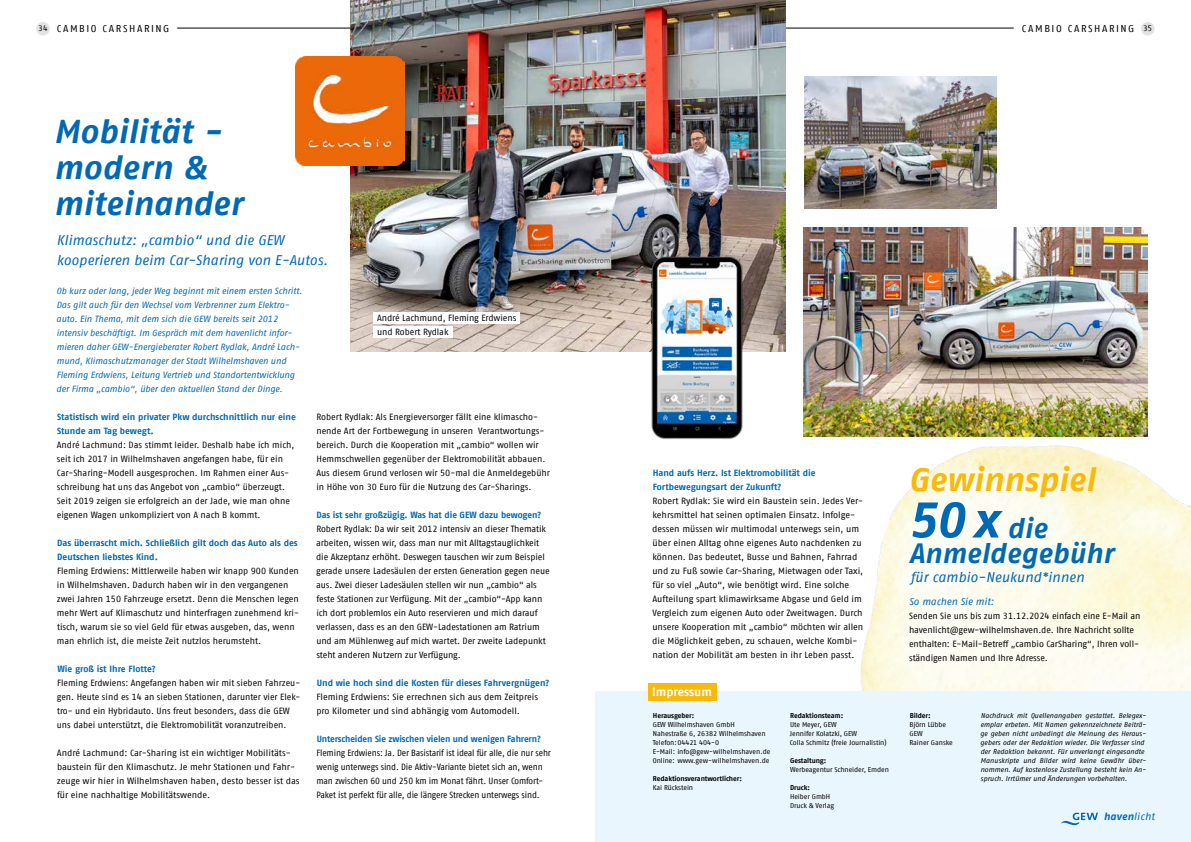
<style>
.page{position:relative;width:1191px;height:842px;background:#fff}
.page>*{position:absolute;margin:0;border:0;box-sizing:border-box;transform-origin:0 0}
.t1{font:italic 700 50px "Fago Offc";color:#0069b4}
.t2{font:italic 700 33px/36px "Fago Offc";letter-spacing:.005em;color:#0069b4}
.t3{font:italic 700 33px "Fago Offc";letter-spacing:.01em;color:#f8b909}
.t4{font:italic 700 27.9px "Fago Offc";letter-spacing:.005em;color:#0069b4}
.t5{font:italic 14px/20px "Fago Offc";letter-spacing:-.005em;color:#0069b4}
.t6{font:700 12px "Fago Offc";color:#fff}
.t7{font:italic 700 10.3px "Fago Offc";letter-spacing:.02em;color:#0069b4}
.t8{font:10px "Fago Offc";letter-spacing:.155em;color:#000}
.t9{font:italic 10px "Fago Offc";letter-spacing:-.005em;color:#0069b4}
.t10{font:9px/14px "Fago Offc";letter-spacing:-.005em;color:#000}
.t11{font:italic 9px/14px "Fago Offc";letter-spacing:-.01em;color:#0069b4}
.t12{font:700 9px/14px "Fago Offc";letter-spacing:-.005em;color:#0069b4}
.t13{font:9px/14px "Fago Offc";letter-spacing:-.005em;color:#000;scale:.93 1}
.t14{font:8px "Fago Offc";color:#000}
.t15{font:italic 7px/9px "Fago Offc";letter-spacing:-.005em;color:#000}
.t16{font:7px/9px "Fago Offc";letter-spacing:-.01em;color:#000}
.t17{font:700 7px "Fago Offc";letter-spacing:-.01em;color:#000}
.s1{font-size:8px}
.s2{font-style:normal}
.s3{font-weight:400}
</style>
<div class="page">
<img style="left:820px;top:396px;width:371px;height:296px">
<hr style="left:177px;top:28px;width:383px;height:1px;background:#000">
<hr style="left:631px;top:28px;width:382px;height:1px;background:#000">
<img style="left:350px;top:0;width:435px;height:351px">
<div style="left:596px;top:692px;width:595px;height:150px;background:#eaf6fe"></div>
<div style="left:648px;top:683px;width:68px;height:17px;background:#f8b909"></div>
<div style="left:1141px;top:22px;width:13px;height:14px;background:#e3e3e3;border-radius:50%"></div>
<svg style="left:1061px;top:812px;width:37px;height:13px"></svg>
<div style="left:36px;top:22px;width:14px;height:14px;background:#e3e3e3;border-radius:50%"></div>
<img style="left:803px;top:228px;width:344px;height:209px">
<div style="left:373px;top:312px;width:146px;height:12px;background:#fff"></div>
<div style="left:373px;top:327px;width:79px;height:11px;background:#fff"></div>
<img style="left:804px;top:77px;width:192px;height:132px">
<img style="left:295px;top:56px;width:110px;height:109px">
<img style="left:614px;top:244px;width:165px;height:195px">
<p class="t8" style="left:38px;top:23px;width:132px"><span class="s1">34</span> CAMBIO CARSHARING</p>
<p class="t8" style="left:1021px;top:23px;width:114px">CAMBIO CARSHARING</p>
<p class="t14" style="left:1143px;top:24px;width:11px">35</p>
<h2 class="t2" style="left:54px;top:113px;width:190px">Mobilität - modern <span class="s2">&amp; </span>miteinander</h2>
<h3 class="t5" style="left:56px;top:230px;width:273px">Klimaschutz: „cambio“ und die GEW kooperieren beim Car-Sharing von E-Autos.</h3>
<p class="t11" style="left:56px;top:284px;width:247px">Ob kurz oder lang, jeder Weg beginnt mit einem ersten Schritt.<br>Das gilt auch für den Wechsel vom Verbrenner zum Elektro&shy;auto. Ein Thema, mit dem sich die GEW bereits seit 2012 intensiv beschäftigt. Im Gespräch mit dem havenlicht infor&shy;mieren daher GEW-Energieberater Robert Rydlak, André Lach&shy;mund, Klimaschutzmanager der Stadt Wilhelmshaven und Fleming Erdwiens, Leitung Vertrieb und Standortentwicklung der Firma „cambio“, über den aktuellen Stand der Dinge.</p>
<p class="t12" style="left:57px;top:410px;width:240px">Statistisch wird ein privater Pkw durchschnittlich nur eine<br>Stunde am Tag bewegt.</p>
<p class="t10" style="left:57px;top:438px;width:239px">André Lachmund: Das stimmt leider. Deshalb habe ich mich, seit ich 2017 in Wilhelmshaven angefangen habe, für ein Car-Sharing-Modell ausgesprochen. Im Rahmen einer Aus&shy;schreibung hat uns das Angebot von „cambio“ überzeugt.<br>Seit 2019 zeigen sie erfolgreich an der Jade, wie man ohne eigenen Wagen unkompliziert von A nach B kommt.</p>
<p class="t12" style="left:57px;top:536px;width:242px">Das überrascht mich. Schließlich gilt doch das Auto als des<br>Deutschen liebstes Kind.</p>
<p class="t10" style="left:57px;top:564px;width:244px">Fleming Erdwiens: Mittlerweile haben wir knapp 900 Kunden in Wilhelmshaven. Dadurch haben wir in den vergangenen zwei Jahren 150 Fahrzeuge ersetzt. Denn die Menschen legen mehr Wert auf Klimaschutz und hinterfragen zunehmend kri&shy;tisch, warum sie so viel Geld für etwas ausgeben, das, wenn man ehrlich ist, die meiste Zeit nutzlos herumsteht.</p>
<p class="t12" style="left:57px;top:662px;width:100px">Wie groß ist Ihre Flotte?</p>
<p class="t10" style="left:57px;top:676px;width:245px">Fleming Erdwiens: Angefangen haben wir mit sieben Fahrzeu&shy;gen. Heute sind es 14 an sieben Stationen, darunter vier Elek&shy;tro- und ein Hybridauto. Uns freut besonders, dass die GEW uns dabei unterstützt, die Elektromobilität voranzutreiben.</p>
<p class="t10" style="left:57px;top:746px;width:244px">André Lachmund: Car-Sharing ist ein wichtiger Mobilitäts&shy;baustein für den Klimaschutz. Je mehr Stationen und Fahr&shy;zeuge wir hier in Wilhelmshaven haben, desto besser ist das für eine nachhaltige Mobilitätswende.</p>
<p class="t10" style="left:377px;top:311px;width:141px">André Lachmund, Fleming Erdwiens und Robert Rydlak</p>
<p class="t10" style="left:316px;top:410px;width:235px">Robert Rydlak: Als Energieversorger fällt eine klimascho&shy;nende Art der Fortbewegung in unseren Verantwortungs&shy;bereich. Durch die Kooperation mit „cambio“ wollen wir Hemmschwellen gegenüber der Elektromobilität abbauen.<br>Aus diesem Grund verlosen wir 50-mal die Anmeldegebühr in Höhe von 30 Euro für die Nutzung des Car-Sharings.</p>
<p class="t12" style="left:317px;top:508px;width:226px">Das ist sehr großzügig. Was hat die GEW dazu bewogen?</p>
<p class="t10" style="left:316px;top:522px;width:235px">Robert Rydlak: Da wir seit 2012 intensiv an dieser Thematik arbeiten, wissen wir, dass man nur mit Alltagstauglichkeit die Akzeptanz erhöht. Deswegen tauschen wir zum Beispiel gerade unsere Ladesäulen der ersten Generation gegen neue aus. Zwei dieser Ladesäulen stellen wir nun „cambio“ als feste Stationen zur Verfügung. Mit der „cambio“-App kann ich dort problemlos ein Auto reservieren und mich darauf verlassen, dass es an den GEW-Ladestationen am Ratrium und am Mühlenweg auf mich wartet. Der zweite Ladepunkt steht anderen Nutzern zur Verfügung.</p>
<p class="t12" style="left:317px;top:676px;width:234px">Und wie hoch sind die Kosten für dieses Fahrvergnügen?</p>
<p class="t10" style="left:316px;top:690px;width:223px">Fleming Erdwiens: Sie errechnen sich aus dem Zeitpreis pro Kilometer und sind abhängig vom Automodell.</p>
<p class="t12" style="left:317px;top:732px;width:226px">Unterscheiden Sie zwischen vielen und wenigen Fahrern?</p>
<p class="t13" style="left:316px;top:746px;width:254px">Fleming Erdwiens: Ja. Der Basistarif ist ideal für alle, die nur sehr wenig unterwegs sind. Die Aktiv-Variante bietet sich an, wenn man zwischen 60 und 250 km im Monat fährt. Unser Comfort-Paket ist perfekt für alle, die längere Strecken unterwegs sind.</p>
<p class="t12" style="left:652px;top:466px;width:164px">Hand aufs Herz. Ist Elektromobilität die<br>Fortbewegungsart der Zukunft?</p>
<p class="t10" style="left:652px;top:494px;width:213px">Robert Rydlak: Sie wird ein Baustein sein. Jedes Ver&shy;kehrsmittel hat seinen optimalen Einsatz. Infolge&shy;dessen müssen wir multimodal unterwegs sein, um über einen Alltag ohne eigenes Auto nachdenken zu können. Das bedeutet, Busse und Bahnen, Fahrrad und zu Fuß sowie Car-Sharing, Mietwagen oder Taxi, für so viel „Auto“, wie benötigt wird. Eine solche Aufteilung spart klimawirksame Abgase und Geld im Vergleich zum eigenen Auto oder Zweitwagen. Durch unsere Kooperation mit „cambio“ möchten wir allen die Möglichkeit geben, zu schauen, welche Kombi&shy;nation der Mobilität am besten in ihr Leben passt.</p>
<h3 class="t6" style="left:652px;top:684px;width:61px">Impressum</h3>
<p class="t17" style="left:653px;top:711px;width:43px">Herausgeber:</p>
<p class="t16" style="left:652px;top:720px;width:119px">GEW Wilhelmshaven GmbH<br>Nahestraße 6, 26382 Wilhelmshaven<br>Telefon:04421 404-0<br>E-Mail: info@gew-wilhelmshaven.de<br>Online: www.gew-wilhelmshaven.de</p>
<p class="t17" style="left:653px;top:774px;width:90px">Redaktionsverantwortlicher:</p>
<p class="t16" style="left:653px;top:783px;width:42px">Kai Rückstein</p>
<p class="t17" style="left:790px;top:711px;width:55px">Redaktionsteam:</p>
<p class="t16" style="left:790px;top:720px;width:98px">Ute Meyer, GEW<br>Jennifer Kolatzki, GEW<br>Colla Schmitz (freie Journalistin)</p>
<p class="t17" style="left:790px;top:756px;width:38px">Gestaltung:</p>
<p class="t16" style="left:790px;top:765px;width:100px">Werbeagentur Schneider, Emden</p>
<p class="t17" style="left:790px;top:783px;width:21px">Druck:</p>
<p class="t16" style="left:790px;top:792px;width:46px">Heiber GmbH<br>Druck &amp; Verlag</p>
<h2 class="t3" style="left:908px;top:460px;width:188px">Gewinnspiel</h2>
<h1 class="t1" style="left:907px;top:491px;width:92px">50x</h1>
<h3 class="t4" style="left:909px;top:537px;width:206px">Anmeldegebühr</h3>
<h3 class="t4" style="left:1007px;top:511px;width:41px">die</h3>
<h3 class="t5" style="left:910px;top:567px;width:175px">für cambio-Neukund*innen</h3>
<p class="t9" style="left:909px;top:595px;width:86px">So machen Sie mit:</p>
<p class="t10" style="left:909px;top:609px;width:233px">Senden Sie uns bis zum 31.12.2024 einfach eine E-Mail an havenlicht@gew-wilhelmshaven.de. Ihre Nachricht sollte enthalten: E-Mail-Betreff „cambio CarSharing“, Ihren voll&shy;ständigen Namen und Ihre Adresse.</p>
<p class="t17" style="left:909px;top:711px;width:22px">Bilder:</p>
<p class="t16" style="left:909px;top:720px;width:45px">Björn Lübbe<br>GEW<br>Rainer Ganske</p>
<p class="t15" style="left:980px;top:711px;width:167px">Nachdruck mit Quellenangaben gestattet. Belegex&shy;emplar erbeten. Mit Namen gekennzeichnete Beiträ&shy;ge geben nicht unbedingt die Meinung des Heraus&shy;gebers oder der Redaktion wieder. Die Verfasser sind der Redaktion bekannt. Für unverlangt eingesandte Manuskripte und Bilder wird keine Gewähr über&shy;nommen. Auf kostenlose Zustellung besteht kein An&shy;spruch. Irrtümer und Änderungen vorbehalten.</p>
<p class="t7" style="left:1103px;top:811px;width:52px">haven<span class="s3">licht</span></p>
</div>
